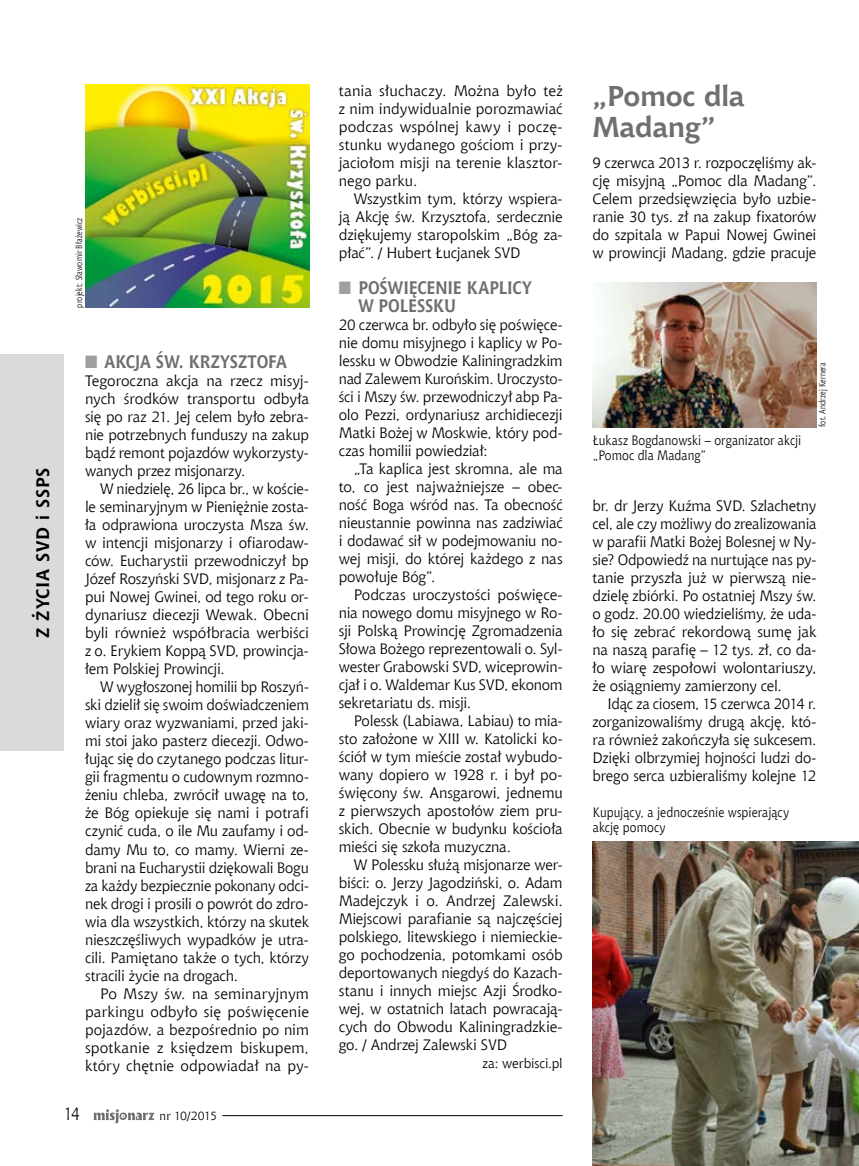
<style>
.page{position:relative;width:859px;height:1166px;background:#fff}
.page>*{position:absolute;margin:0;border:0;box-sizing:border-box;transform-origin:0 0}
.t1{font:700 28.5px/31.5px "Chianti EU";letter-spacing:-.005em;color:#6f6f6e}
.t2{font:700 18px/18px "Chianti EU";letter-spacing:-.01em;color:#6f6f6e;scale:.9 1}
.t3{font:700 18px "Chianti EU";letter-spacing:.035em;color:#000}
.t4{font:18px "Chianti EU";color:#000;scale:.85 1}
.t5{font:15px/18px "Chianti EU";letter-spacing:-.01em;color:#000;text-align:justify}
.t6{font:13.5px/15px "Chianti EU";letter-spacing:.005em;color:#000;scale:.9 1}
.t7{font:13.5px "Chianti EU";letter-spacing:-.015em;color:#000}
.t8{font:12px "Chianti EU";letter-spacing:-.04em;color:#000}
.t9{font:9px "Chianti EU";letter-spacing:.02em;color:#000;scale:.8 1}
.s1{color:#9e9f9f}
</style>
<div class="page">
<div style="left:0;top:354px;width:64px;height:396px;background:#dadada"></div>
<img style="left:593px;top:282px;width:223px;height:145px">
<img style="left:592px;top:841px;width:267px;height:324px">
<img style="left:86px;top:84px;width:223px;height:223px">
<hr style="left:222px;top:1114px;width:341px;height:1px;background:#000">
<svg style="left:94px;top:1109px;width:60px;height:13px"></svg>
<p class="t9" style="left:73px;top:307px;width:114px;rotate:-90deg">projekt: Sławomir Błażewicz</p>
<p class="t3" style="left:32px;top:637px;width:171px;rotate:-90deg">Z ŻYCIA SVD i SSPS</p>
<p class="t2" style="left:85px;top:353px;width:226px"><span class="s1">■</span> AKCJA ŚW. KRZYSZTOFA</p>
<p class="t5" style="left:85px;top:371px;width:225px">Tegoroczna akcja na rzecz misyj&shy;nych środków transportu odbyła się po raz 21. Jej celem było zebra&shy;nie potrzebnych funduszy na zakup bądź remont pojazdów wykorzysty&shy;wanych przez misjonarzy.</p>
<p class="t5" style="left:85px;top:479px;width:225px;text-indent:15px">W niedzielę, 26 lipca br., w koście&shy;le seminaryjnym w Pieniężnie zosta&shy;ła odprawiona uroczysta Msza św. w intencji misjonarzy i ofiarodaw&shy;ców. Eucharystii przewodniczył bp Józef Roszyński SVD, misjonarz z Pa&shy;pui Nowej Gwinei, od tego roku or&shy;dynariusz diecezji Wewak. Obecni byli również współbracia werbiści z o. Erykiem Koppą SVD, prowincja&shy;łem Polskiej Prowincji.</p>
<p class="t5" style="left:85px;top:677px;width:225px;text-indent:15px">W wygłoszonej homilii bp Roszyń&shy;ski dzielił się swoim doświadczeniem wiary oraz wyzwaniami, przed jaki&shy;mi stoi jako pasterz diecezji. Odwo&shy;łując się do czytanego podczas litur&shy;gii fragmentu o cudownym rozmno&shy;żeniu chleba, zwrócił uwagę na to, że Bóg opiekuje się nami i potrafi czynić cuda, o ile Mu zaufamy i od&shy;damy Mu to, co mamy. Wierni ze&shy;brani na Eucharystii dziękowali Bogu za każdy bezpiecznie pokonany odci&shy;nek drogi i prosili o powrót do zdro&shy;wia dla wszystkich, którzy na skutek nieszczęśliwych wypadków je utra&shy;cili. Pamiętano także o tych, którzy stracili życie na drogach.</p>
<p class="t5" style="left:85px;top:983px;width:225px;text-indent:15px">Po Mszy św. na seminaryjnym parkingu odbyło się poświęcenie pojazdów, a bezpośrednio po nim spotkanie z księdzem biskupem, który chętnie odpowiadał na py-</p>
<p class="t4" style="left:64px;top:1102px;width:21px">14</p>
<p class="t8" style="left:160px;top:1108px;width:59px">nr 10/2015</p>
<p class="t5" style="left:339px;top:81px;width:225px">tania słuchaczy. Można było też z nim indywidualnie porozmawiać podczas wspólnej kawy i poczę&shy;stunku wydanego gościom i przy&shy;jaciołom misji na terenie klasztor&shy;nego parku.</p>
<p class="t5" style="left:339px;top:189px;width:225px;text-indent:15px">Wszystkim tym, którzy wspiera&shy;ją Akcję św. Krzysztofa, serdecznie dziękujemy staropolskim „Bóg za&shy;płać”. / Hubert Łucjanek SVD</p>
<p class="t2" style="left:358px;top:279px;width:194px;text-indent:-20px"><span class="s1">■</span> POŚWIĘCENIE KAPLICY<br>W POLESSKU</p>
<p class="t5" style="left:339px;top:315px;width:225px">20 czerwca br. odbyło się poświęce&shy;nie domu misyjnego i kaplicy w Po&shy;lessku w Obwodzie Kaliningradzkim nad Zalewem Kurońskim. Uroczysto&shy;ści i Mszy św. przewodniczył abp Pa&shy;olo Pezzi, ordynariusz archidiecezji Matki Bożej w Moskwie, który pod&shy;czas homilii powiedział:</p>
<p class="t5" style="left:339px;top:459px;width:225px;text-indent:15px">„Ta kaplica jest skromna, ale ma to, co jest najważniejsze – obec&shy;ność Boga wśród nas. Ta obecność nieustannie powinna nas zadziwiać i dodawać sił w podejmowaniu no&shy;wej misji, do której każdego z nas powołuje Bóg”.</p>
<p class="t5" style="left:339px;top:585px;width:225px;text-indent:15px">Podczas uroczystości poświęce&shy;nia nowego domu misyjnego w Ro&shy;sji Polską Prowincję Zgromadzenia Słowa Bożego reprezentowali o. Syl&shy;wester Grabowski SVD, wiceprowin&shy;cjał i o. Waldemar Kus SVD, ekonom sekretariatu ds. misji.</p>
<p class="t5" style="left:339px;top:711px;width:225px;text-indent:15px">Polessk (Labiawa, Labiau) to mia&shy;sto założone w XIII w. Katolicki ko&shy;ściół w tym mieście został wybudo&shy;wany dopiero w 1928 r. i był po&shy;święcony św. Ansgarowi, jednemu z pierwszych apostołów ziem pru&shy;skich. Obecnie w budynku kościoła mieści się szkoła muzyczna.</p>
<p class="t5" style="left:339px;top:855px;width:225px;text-indent:15px">W Polessku służą misjonarze wer&shy;biści: o. Jerzy Jagodziński, o. Adam Madejczyk i o. Andrzej Zalewski.<br>Miejscowi parafianie są najczęściej polskiego, litewskiego i niemieckie&shy;go pochodzenia, potomkami osób deportowanych niegdyś do Kazach&shy;stanu i innych miejsc Azji Środko&shy;wej, w ostatnich latach powracają&shy;cych do Obwodu Kaliningradzkie&shy;go. / Andrzej Zalewski SVD</p>
<p class="t7" style="left:482px;top:1055px;width:82px">za: werbisci.pl</p>
<h1 class="t1" style="left:592px;top:81px;width:154px">„Pomoc dla<br>Madang”</h1>
<p class="t5" style="left:592px;top:154px;width:225px">9 czerwca 2013 r. rozpoczęliśmy ak&shy;cję misyjną „Pomoc dla Madang”.<br>Celem przedsięwzięcia było uzbie&shy;ranie 30 tys. zł na zakup fixatorów do szpitala w Papui Nowej Gwinei w prowincji Madang, gdzie pracuje</p>
<p class="t6" style="left:593px;top:433px;width:233px">Łukasz Bogdanowski – organizator akcji „Pomoc dla Madang”</p>
<p class="t9" style="left:817px;top:427px;width:83px;rotate:-90deg">fot. Andrzej Kernera</p>
<p class="t5" style="left:592px;top:496px;width:225px">br. dr Jerzy Kuźma SVD. Szlachetny cel, ale czy możliwy do zrealizowania w parafii Matki Bożej Bolesnej w Ny&shy;sie? Odpowiedź na nurtujące nas py&shy;tanie przyszła już w pierwszą nie&shy;dzielę zbiórki. Po ostatniej Mszy św. o godz. 20.00 wiedzieliśmy, że uda&shy;ło się zebrać rekordową sumę jak na naszą parafię – 12 tys. zł, co da&shy;ło wiarę zespołowi wolontariuszy, że osiągniemy zamierzony cel.</p>
<p class="t5" style="left:592px;top:694px;width:225px;text-indent:15px">Idąc za ciosem, 15 czerwca 2014 r. zorganizowaliśmy drugą akcję, któ&shy;ra również zakończyła się sukcesem.<br>Dzięki olbrzymiej hojności ludzi do&shy;brego serca uzbieraliśmy kolejne 12</p>
<p class="t6" style="left:593px;top:804px;width:220px">Kupujący, a jednocześnie wspierający akcję pomocy</p>
</div>
